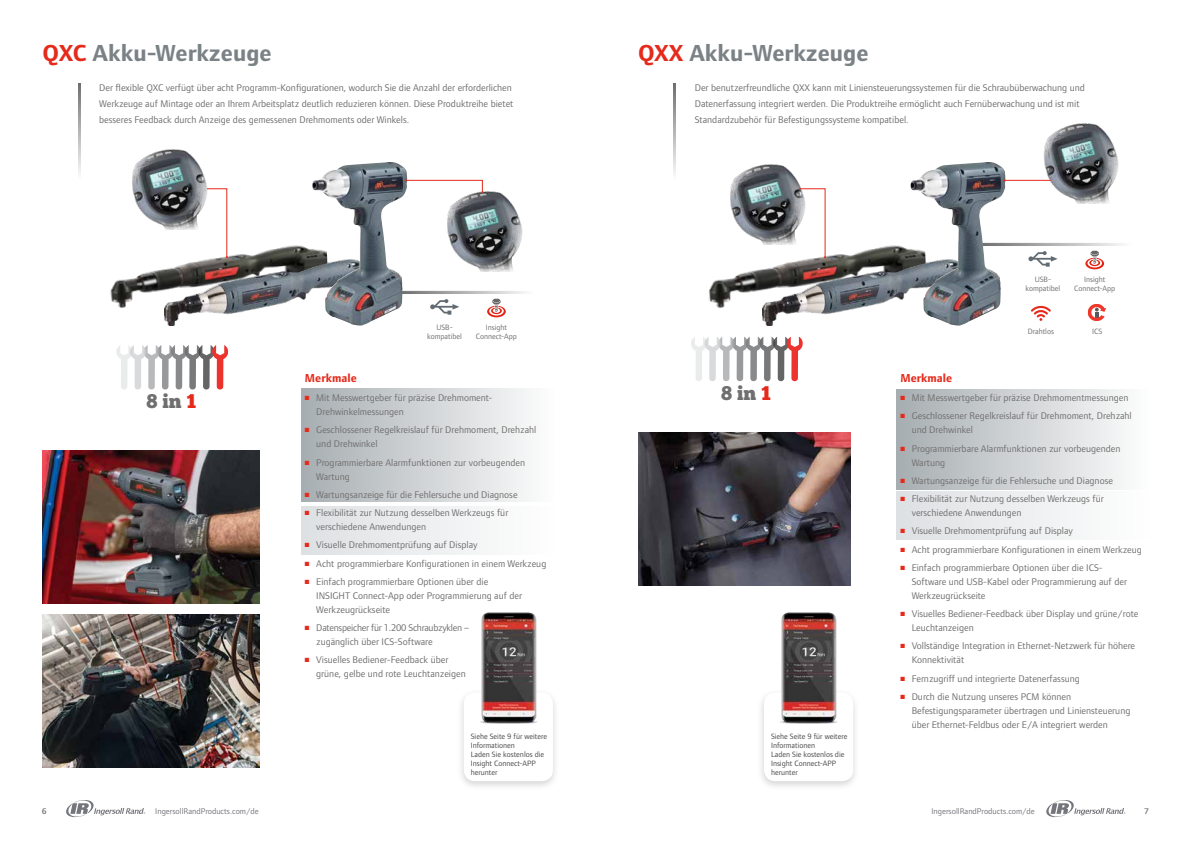
<style>
.page{position:relative;width:1191px;height:842px;background:#fff}
.page>*{position:absolute;margin:0;border:0;box-sizing:border-box;transform-origin:0 0}
.t1{font:700 24px "Foundry Form Sans";color:#7b8286}
.t2{font:19.8px "Chunk Five";color:#706f6f}
.t3{font:700 12px "Foundry Form Sans";color:#e52a1b}
.t4{font:10px/14px "Foundry Form Sans";color:#706f6f}
.t5{font:10px/14px "Foundry Form Sans";letter-spacing:-.025em;color:#706f6f}
.t6{font:8.5px "Foundry Form Sans";color:#75767c}
.t7{font:600 8.5px "Foundry Form Sans";color:#75767c}
.t8{font:8px/9px "Foundry Form Sans";color:#4a4a49}
.t9{font:8px/9px "Foundry Form Sans";color:#706f6f;text-align:center}
.s1{color:#e52a1b}
</style>
<div class="page">
<svg style="left:66px;top:800px;width:79px;height:18px"></svg>
<svg style="left:1046px;top:800px;width:79px;height:18px"></svg>
<div style="left:301px;top:388px;width:254px;height:114px;background:linear-gradient(to right,#a6adb0,#fdfdfd)"></div>
<div style="left:301px;top:506px;width:254px;height:48px;background:linear-gradient(to right,#dee1e2,#fefefe)"></div>
<hr style="left:78px;top:83px;width:2px;height:96px;background:#706f6f">
<hr style="left:674px;top:83px;width:2px;height:96px;background:#706f6f">
<img style="left:638px;top:433px;width:212px;height:152px">
<img style="left:43px;top:450px;width:216px;height:153px">
<svg style="left:116px;top:345px;width:112px;height:44px"></svg>
<svg style="left:691px;top:337px;width:112px;height:44px"></svg>
<img style="left:43px;top:614px;width:216px;height:153px">
<svg style="left:1031px;top:306px;width:19px;height:15px"></svg>
<svg style="left:1087px;top:304px;width:19px;height:17px"></svg>
<div style="left:457px;top:689px;width:103px;height:102px;background:#000;opacity:.17"></div>
<div style="left:464px;top:692px;width:89px;height:89px;background:#fff;border-radius:11px"></div>
<img style="left:466px;top:612px;width:83px;height:112px">
<div style="left:757px;top:689px;width:103px;height:102px;background:#000;opacity:.17"></div>
<div style="left:764px;top:692px;width:89px;height:89px;background:#fff;border-radius:11px"></div>
<img style="left:766px;top:612px;width:84px;height:112px">
<div style="left:896px;top:389px;width:253px;height:100px;background:linear-gradient(to right,#a6adb0,#fdfdfd)"></div>
<div style="left:896px;top:492px;width:253px;height:48px;background:linear-gradient(to right,#dde1e2,#fefefe)"></div>
<div style="left:400px;top:291px;width:133px;height:3px;background:#706f6f;border:1px solid #706f6f"></div>
<svg style="left:487px;top:299px;width:19px;height:18px"></svg>
<svg style="left:430px;top:299px;width:29px;height:16px"></svg>
<img style="left:110px;top:245px;width:202px;height:63px">
<img style="left:164px;top:259px;width:199px;height:67px">
<img style="left:312px;top:162px;width:95px;height:163px">
<img style="left:447px;top:191px;width:76px;height:81px">
<img style="left:132px;top:149px;width:75px;height:80px">
<svg style="left:206px;top:188px;width:22px;height:70px"></svg>
<svg style="left:405px;top:179px;width:78px;height:15px"></svg>
<div style="left:980px;top:243px;width:151px;height:3px;background:#706f6f;border:1px solid #706f6f"></div>
<svg style="left:1083px;top:249px;width:22px;height:22px"></svg>
<svg style="left:1085px;top:251px;width:19px;height:18px"></svg>
<svg style="left:1028px;top:251px;width:29px;height:16px"></svg>
<img style="left:708px;top:244px;width:202px;height:64px">
<img style="left:762px;top:259px;width:199px;height:67px">
<img style="left:910px;top:162px;width:95px;height:163px">
<img style="left:1036px;top:123px;width:83px;height:80px">
<img style="left:730px;top:164px;width:71px;height:80px">
<svg style="left:798px;top:188px;width:28px;height:70px"></svg>
<hr style="left:1004px;top:180px;width:46px;height:1px;background:#e52a1b">
<h1 class="t1" style="left:43px;top:38px;width:231px"><span class="s1">QXC</span> Akku-Werkzeuge</h1>
<p class="t4" style="left:99px;top:79px;width:416px;line-height:16px">Der flexible QXC verfügt über acht Programm-Konfigurationen, wodurch Sie die Anzahl der erforderlichen<br>Werkzeuge auf Mintage oder an Ihrem Arbeitsplatz deutlich reduzieren können. Diese Produktreihe bietet besseres Feedback durch Anzeige des gemessenen Drehmoments oder Winkels.</p>
<h1 class="t1" style="left:638px;top:39px;width:232px"><span class="s1">QXX</span> Akku-Werkzeuge</h1>
<p class="t4" style="left:694px;top:80px;width:391px;line-height:16px">Der benutzerfreundliche QXX kann mit Liniensteuerungssystemen für die Schraubüberwachung und<br>Datenerfassung integriert werden. Die Produktreihe ermöglicht auch Fernüberwachung und ist mit<br>Standardzubehör für Befestigungssysteme kompatibel.</p>
<p class="t9" style="left:1025px;top:274px;width:36px">USB&shy;kompatibel</p>
<p class="t9" style="left:1074px;top:274px;width:43px">Insight<br>Connect-App</p>
<p class="t9" style="left:427px;top:322px;width:36px">USB&shy;kompatibel</p>
<p class="t9" style="left:476px;top:322px;width:43px">Insight<br>Connect-App</p>
<p class="t9" style="left:1027px;top:327px;width:28px">Drahtlos</p>
<p class="t9" style="left:1092px;top:327px;width:12px">ICS</p>
<h2 class="t2" style="left:146px;top:392px;width:52px">8 in <span class="s1">1</span></h2>
<p class="t3" style="left:305px;top:370px;width:53px">Merkmale</p>
<p class="t4" style="left:316px;top:391px;width:178px;text-indent:-11px"><span class="s1">■</span> Mit Messwertgeber für präzise Drehmoment-<br>Drehwinkelmessungen</p>
<p class="t4" style="left:316px;top:423px;width:222px;text-indent:-11px"><span class="s1">■</span> Geschlossener Regelkreislauf für Drehmoment, Drehzahl und Drehwinkel</p>
<p class="t4" style="left:316px;top:455px;width:210px;text-indent:-11px"><span class="s1">■</span> Programmierbare Alarmfunktionen zur vorbeugenden<br>Wartung</p>
<p class="t4" style="left:305px;top:488px;width:214px"><span class="s1">■</span> Wartungsanzeige für die Fehlersuche und Diagnose</p>
<p class="t4" style="left:316px;top:506px;width:193px;text-indent:-11px"><span class="s1">■</span> Flexibilität zur Nutzung desselben Werkzeugs für verschiedene Anwendungen</p>
<p class="t4" style="left:305px;top:538px;width:174px"><span class="s1">■</span> Visuelle Drehmomentprüfung auf Display</p>
<p class="t4" style="left:305px;top:556px;width:243px"><span class="s1">■</span> Acht programmierbare Konfigurationen in einem Werkzeug</p>
<p class="t4" style="left:316px;top:575px;width:207px;text-indent:-11px"><span class="s1">■</span> Einfach programmierbare Optionen über die<br>INSIGHT Connect-App oder Programmierung auf der<br>Werkzeugrückseite</p>
<p class="t5" style="left:316px;top:621px;width:154px;text-indent:-11px"><span class="s1">■</span> Datenspeicher für 1.200 Schraubzyklen – zugänglich über ICS-Software</p>
<p class="t4" style="left:316px;top:653px;width:151px;text-indent:-11px"><span class="s1">■</span> Visuelles Bediener-Feedback über grüne, gelbe und rote Leuchtanzeigen</p>
<h2 class="t2" style="left:721px;top:384px;width:52px">8 in <span class="s1">1</span></h2>
<p class="t3" style="left:900px;top:370px;width:53px">Merkmale</p>
<p class="t4" style="left:900px;top:391px;width:230px"><span class="s1">■</span> Mit Messwertgeber für präzise Drehmomentmessungen</p>
<p class="t4" style="left:911px;top:409px;width:222px;text-indent:-11px"><span class="s1">■</span> Geschlossener Regelkreislauf für Drehmoment, Drehzahl und Drehwinkel</p>
<p class="t4" style="left:911px;top:441px;width:210px;text-indent:-11px"><span class="s1">■</span> Programmierbare Alarmfunktionen zur vorbeugenden<br>Wartung</p>
<p class="t4" style="left:900px;top:474px;width:214px"><span class="s1">■</span> Wartungsanzeige für die Fehlersuche und Diagnose</p>
<p class="t4" style="left:911px;top:492px;width:193px;text-indent:-11px"><span class="s1">■</span> Flexibilität zur Nutzung desselben Werkzeugs für verschiedene Anwendungen</p>
<p class="t4" style="left:900px;top:524px;width:174px"><span class="s1">■</span> Visuelle Drehmomentprüfung auf Display</p>
<p class="t4" style="left:900px;top:542px;width:243px"><span class="s1">■</span> Acht programmierbare Konfigurationen in einem Werkzeug</p>
<p class="t4" style="left:911px;top:561px;width:217px;text-indent:-11px"><span class="s1">■</span> Einfach programmierbare Optionen über die ICS-<br>Software und USB-Kabel oder Programmierung auf der<br>Werkzeugrückseite</p>
<p class="t4" style="left:911px;top:607px;width:228px;text-indent:-11px"><span class="s1">■</span> Visuelles Bediener-Feedback über Display und grüne/rote<br>Leuchtanzeigen</p>
<p class="t4" style="left:911px;top:639px;width:225px;text-indent:-11px"><span class="s1">■</span> Vollständige Integration in Ethernet-Netzwerk für höhere<br>Konnektivität</p>
<p class="t4" style="left:900px;top:671px;width:181px"><span class="s1">■</span> Fernzugriff und integrierte Datenerfassung</p>
<p class="t4" style="left:911px;top:690px;width:220px;text-indent:-11px"><span class="s1">■</span> Durch die Nutzung unseres PCM können<br>Befestigungsparameter übertragen und Liniensteuerung über Ethernet-Feldbus oder E/A integriert werden</p>
<p class="t8" style="left:471px;top:732px;width:78px">Siehe Seite 9 für weitere<br>Informationen<br>Laden Sie kostenlos die<br>Insight Connect-APP herunter</p>
<p class="t8" style="left:771px;top:732px;width:78px">Siehe Seite 9 für weitere<br>Informationen<br>Laden Sie kostenlos die<br>Insight Connect-APP herunter</p>
<p class="t7" style="left:42px;top:806px;width:6px">6</p>
<p class="t6" style="left:155px;top:806px;width:105px">IngersollRandProducts.com/de</p>
<p class="t6" style="left:931px;top:806px;width:105px">IngersollRandProducts.com/de</p>
<p class="t7" style="left:1144px;top:806px;width:6px">7</p>
</div>
